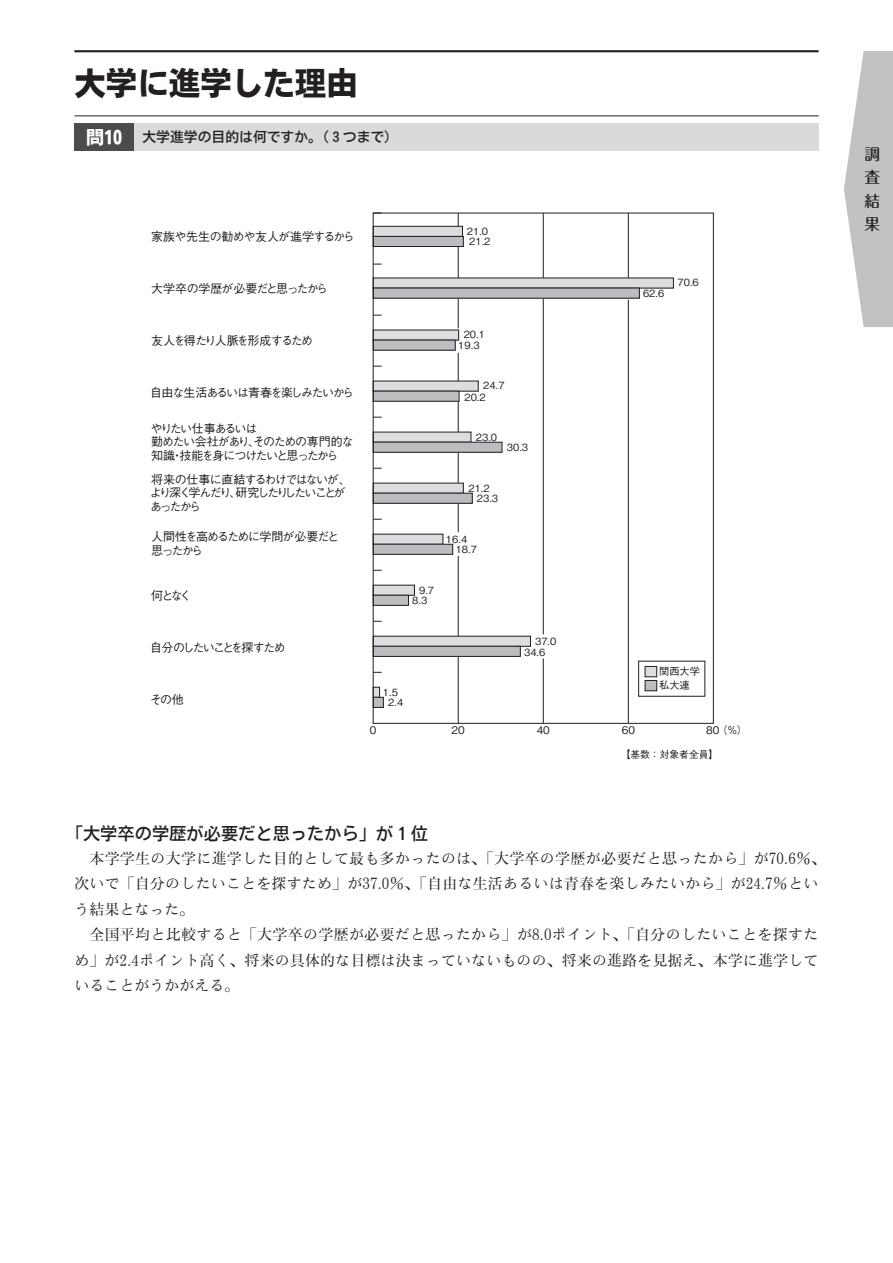
<style>
.page{position:relative;width:893px;height:1263px;background:#fff}
.page>*{position:absolute;margin:0;border:0;box-sizing:border-box;transform-origin:0 0}
.t1{font:31.5px "Motoya Cedar W6 90 msp RKSJ H";color:#231f20}
.t2{font:17.25px "Motoya Cedar W4 90 msp RKSJ H";color:#231f20}
.t3{font:500 15.75px/23.7px "Maru Fo Pro";color:#231f20;text-align:justify}
.t4{font:15px/25.5px "Motoya Mincho W3 90 msp RKSJ H";letter-spacing:.01em;color:#231f20}
.t5{font:13.8px "Motoya Cedar W4 90 msp RKSJ H";color:#231f20}
.t6{font:500 12px/13.5px "Gothic BBB Pr 6 N";letter-spacing:-.115em;color:#231f20}
.t7{font:500 12px/13.5px "Gothic BBB Pr 6 N";letter-spacing:-.145em;color:#231f20}
.t8{font:500 12px "Gothic BBB Pr 6 N";letter-spacing:-.03em;color:#231f20}
.t9{font:500 12px "Gothic BBB Pr 6 N";letter-spacing:-.075em;color:#231f20}
.t10{font:500 10.5px "Gothic BBB Pr 6 N";color:#231f20}
.t11{font:500 10.2px/14.1px "Gothic BBB Pr 6 N";color:#231f20}
.t12{font:500 9.9px/10.1px "Gothic BBB Pr 6 N";color:#231f20}
.t13{font:500 9.75px "Gothic BBB Pr 6 N";color:#231f20}
.s1{font-family:"Motoya Cedar W6 90 msp RKSJ H";font-size:18px;color:#fff}
</style>
<div class="page">
<svg style="left:844px;top:51px;width:49px;height:276px"></svg>
<hr style="left:74px;top:50px;width:745px;height:2px;background:#231f20">
<hr style="left:74px;top:115px;width:745px;height:1px;background:#231f20">
<div style="left:74px;top:123px;width:60px;height:28px;background:#4b4c4d"></div>
<div style="left:134px;top:123px;width:685px;height:28px;background:#d9dadc"></div>
<hr style="left:543px;top:213px;width:1px;height:421px;background:#231f20">
<hr style="left:543px;top:658px;width:1px;height:65px;background:#231f20">
<hr style="left:628px;top:213px;width:1px;height:65px;background:#231f20">
<hr style="left:628px;top:300px;width:1px;height:423px;background:#231f20">
<hr style="left:458px;top:213px;width:1px;height:115px;background:#231f20">
<hr style="left:458px;top:353px;width:1px;height:179px;background:#231f20">
<hr style="left:458px;top:556px;width:1px;height:167px;background:#231f20">
<div style="left:645px;top:666px;width:12px;height:11px;background:#dcdddf"></div>
<div style="left:645px;top:666px;width:12px;height:11px;border:1px solid #231f20"></div>
<div style="left:645px;top:680px;width:12px;height:11px;background:#bcbdc0"></div>
<div style="left:645px;top:680px;width:12px;height:11px;border:1px solid #231f20"></div>
<div style="left:373px;top:226px;width:89px;height:10px;background:#dcdddf"></div>
<div style="left:373px;top:226px;width:90px;height:11px;border:1px solid #231f20"></div>
<div style="left:373px;top:236px;width:90px;height:10px;background:#bcbdc0"></div>
<div style="left:373px;top:236px;width:91px;height:11px;border:1px solid #231f20"></div>
<div style="left:373px;top:278px;width:300px;height:10px;background:#dcdddf"></div>
<div style="left:373px;top:288px;width:266px;height:10px;background:#bcbdc0"></div>
<div style="left:373px;top:330px;width:86px;height:10px;background:#dcdddf"></div>
<div style="left:373px;top:340px;width:82px;height:10px;background:#bcbdc0"></div>
<div style="left:373px;top:381px;width:105px;height:10px;background:#dcdddf"></div>
<div style="left:373px;top:391px;width:86px;height:10px;background:#bcbdc0"></div>
<div style="left:373px;top:391px;width:86px;height:10px;border:1px solid #231f20"></div>
<div style="left:373px;top:432px;width:98px;height:10px;background:#dcdddf"></div>
<div style="left:373px;top:442px;width:129px;height:10px;background:#bcbdc0"></div>
<div style="left:373px;top:442px;width:129px;height:10px;border:1px solid #231f20"></div>
<div style="left:373px;top:483px;width:90px;height:10px;background:#dcdddf"></div>
<div style="left:373px;top:493px;width:99px;height:10px;background:#bcbdc0"></div>
<div style="left:373px;top:493px;width:99px;height:10px;border:1px solid #231f20"></div>
<div style="left:373px;top:534px;width:70px;height:10px;background:#dcdddf"></div>
<div style="left:373px;top:544px;width:80px;height:10px;background:#bcbdc0"></div>
<div style="left:373px;top:544px;width:80px;height:10px;border:1px solid #231f20"></div>
<div style="left:373px;top:585px;width:41px;height:10px;background:#dcdddf"></div>
<div style="left:373px;top:595px;width:35px;height:10px;background:#bcbdc0"></div>
<div style="left:373px;top:595px;width:36px;height:10px;border:1px solid #231f20"></div>
<div style="left:373px;top:636px;width:157px;height:10px;background:#dcdddf"></div>
<div style="left:373px;top:636px;width:158px;height:10px;border:1px solid #231f20"></div>
<div style="left:373px;top:646px;width:147px;height:10px;background:#bcbdc0"></div>
<div style="left:373px;top:646px;width:147px;height:11px;border:1px solid #231f20"></div>
<div style="left:373px;top:687px;width:7px;height:10px;background:#dcdddf"></div>
<div style="left:373px;top:687px;width:7px;height:10px;border:1px solid #231f20"></div>
<div style="left:373px;top:697px;width:10px;height:10px;background:#bcbdc0"></div>
<div style="left:373px;top:697px;width:11px;height:11px;border:1px solid #231f20"></div>
<h1 class="t1" style="left:74px;top:67px;width:285px">大学に進学した理由</h1>
<p class="t5" style="left:86px;top:130px;width:313px"><span class="s1">問10</span> 大学進学の目的は何ですか。（３つまで）</p>
<p class="t8" style="left:151px;top:227px;width:205px">家族や先生の勧めや友人が進学するから</p>
<p class="t9" style="left:151px;top:279px;width:179px">大学卒の学歴が必要だと思ったから</p>
<p class="t6" style="left:151px;top:333px;width:164px">友人を得たり人脈を形成するため</p>
<p class="t6" style="left:150px;top:385px;width:205px">自由な生活あるいは青春を楽しみたいから</p>
<p class="t6" style="left:151px;top:421px;width:205px">やりたい仕事あるいは<br>勤めたい会社があり、そのための専門的な知識・技能を身につけたいと思ったから</p>
<p class="t7" style="left:150px;top:472px;width:202px">将来の仕事に直結するわけではないが、より深く学んだり、研究したりしたいことがあったから</p>
<p class="t6" style="left:151px;top:529px;width:189px">人間性を高めるために学問が必要だと思ったから</p>
<p class="t6" style="left:151px;top:588px;width:42px">何となく</p>
<p class="t6" style="left:150px;top:640px;width:137px">自分のしたいことを探すため</p>
<p class="t6" style="left:150px;top:692px;width:36px">その他</p>
<p class="t12" style="left:467px;top:225px;width:25px">21.0<br>21.2</p>
<p class="t12" style="left:412px;top:584px;width:23px;text-indent:7px">9.7<br>8.3</p>
<p class="t12" style="left:383px;top:686px;width:22px;text-align:center">1.5<br>2.4</p>
<p class="t12" style="left:458px;top:329px;width:28px;text-align:center">20.1<br>19.3</p>
<p class="t12" style="left:464px;top:379px;width:42px;line-height:11.9px;text-indent:19px">24.7<br>20.2</p>
<p class="t12" style="left:476px;top:431px;width:23px">23.0</p>
<p class="t12" style="left:507px;top:441px;width:23px">30.3</p>
<p class="t12" style="left:477px;top:482px;width:23px;line-height:10.9px;text-indent:-9px">21.2<br>23.3</p>
<p class="t12" style="left:456px;top:533px;width:23px;text-indent:-10px">16.4<br>18.7</p>
<p class="t12" style="left:524px;top:635px;width:34px;line-height:10.9px;text-indent:11px">37.0<br>34.6</p>
<p class="t12" style="left:643px;top:288px;width:23px">62.6</p>
<p class="t12" style="left:677px;top:277px;width:23px">70.6</p>
<p class="t11" style="left:659px;top:664px;width:42px">関西大学私大連</p>
<p class="t10" style="left:370px;top:722px;width:8px">0</p>
<p class="t10" style="left:452px;top:722px;width:15px">20</p>
<p class="t10" style="left:537px;top:722px;width:15px">40</p>
<p class="t10" style="left:622px;top:722px;width:15px">60</p>
<p class="t10" style="left:706px;top:722px;width:43px">80 （%）</p>
<p class="t13" style="left:621px;top:746px;width:99px">【基数：対象者全員】</p>
<p class="t2" style="left:66px;top:825px;width:364px">「大学卒の学歴が必要だと思ったから」が１位</p>
<p class="t4" style="left:74px;top:845px;width:753px;text-indent:15px">本学学生の大学に進学した目的として最も多かったのは、「大学卒の学歴が必要だと思ったから」が70.6％、次いで「自分のしたいことを探すため」が37.0％、「自由な生活あるいは青春を楽しみたいから」が24.7％という結果となった。</p>
<p class="t4" style="left:74px;top:922px;width:745px;text-align:justify;text-indent:15px">全国平均と比較すると「大学卒の学歴が必要だと思ったから」が8.0ポイント、「自分のしたいことを探すため」が2.4ポイント高く、将来の具体的な目標は決まっていないものの、将来の進路を見据え、本学に進学していることがうかがえる。</p>
<p class="t3" style="left:864px;top:140px;width:17px">調査結果</p>
</div>
